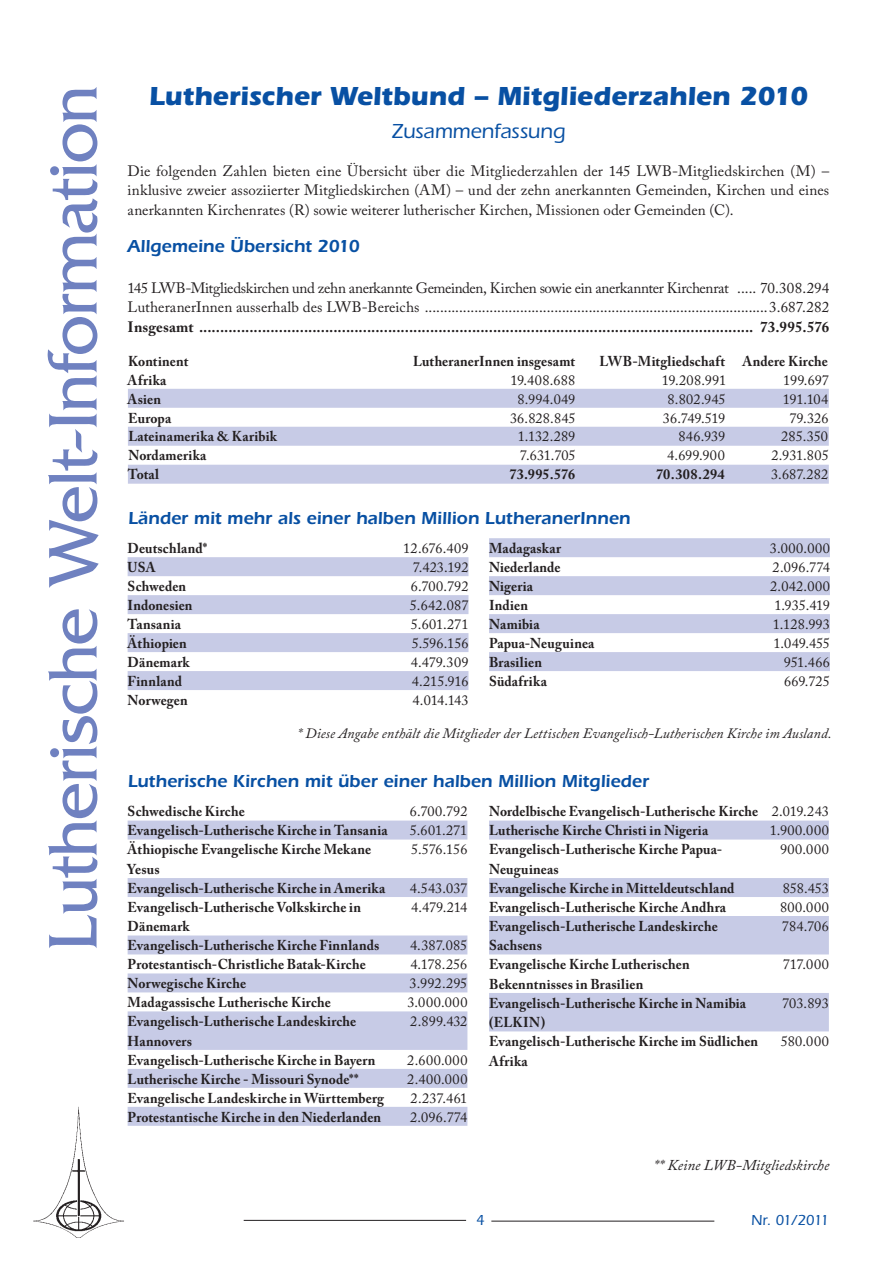
<style>
.page{position:relative;width:893px;height:1263px;background:#fff}
.page>*{position:absolute;margin:0;border:0;box-sizing:border-box;transform-origin:0 0}
.t1{font:72px "Friz Quadrata";letter-spacing:-.02em;color:#6f81c0}
.t2{font:700 27px "Itc Eras";letter-spacing:-.005em;color:#0850a3}
.t3{font:500 21px "Itc Eras";letter-spacing:-.005em;color:#0850a3}
.t4{font:600 18px "Itc Eras";color:#0850a3}
.t5{font:15px/19.5px "Adobe Caslon Pro";letter-spacing:-.005em;color:#231f20;text-align:justify}
.t6{font:700 15px "Adobe Caslon Pro";letter-spacing:.005em;color:#231f20}
.t7{font:italic 15px "Adobe Caslon Pro";color:#231f20}
.t8{font:500 15px "Itc Eras";letter-spacing:-.07em;color:#0850a3}
.t9{font:700 14.25px/19.5px "Adobe Caslon Pro";letter-spacing:.01em;color:#231f20;scale:.95 1}
.t10{font:14.25px "Adobe Caslon Pro";letter-spacing:.005em;color:#231f20}
.t11{font:italic 14.25px "Adobe Caslon Pro";letter-spacing:.005em;color:#231f20}
.t12{font:700 14.25px "Adobe Caslon Pro";letter-spacing:.01em;color:#231f20}
.s1{font-weight:400}
</style>
<div class="page">
<hr style="left:491px;top:1221px;width:223px;height:1px;background:#231f20">
<hr style="left:244px;top:1220px;width:222px;height:1px;background:#231f20">
<img style="left:33px;top:1106px;width:95px;height:132px">
<svg style="left:128px;top:820px;width:339px;height:306px"></svg>
<svg style="left:489px;top:820px;width:340px;height:211px;fill:#c7cbe6"></svg>
<svg style="left:128px;top:557px;width:340px;height:133px;fill:#c7cbe6"></svg>
<svg style="left:489px;top:538px;width:341px;height:133px;fill:#c7cbe6"></svg>
<svg style="left:128px;top:389px;width:701px;height:95px;fill:#c7cbe6"></svg>
<h1 class="t1" style="left:33px;top:951px;width:868px;rotate:-90deg">Lutherische Welt-Information</h1>
<h2 class="t2" style="left:149px;top:81px;width:661px">Lutherischer Weltbund – Mitgliederzahlen 2010</h2>
<h3 class="t3" style="left:391px;top:119px;width:176px">Zusammenfassung</h3>
<p class="t5" style="left:128px;top:161px;width:703px">Die folgenden Zahlen bieten eine Übersicht über die Mitgliederzahlen der 145 LWB-Mitgliedskirchen (M) – inklusive zweier assoziierter Mitgliedskirchen (AM) – und der zehn anerkannten Gemeinden, Kirchen und eines anerkannten Kirchenrates (R) sowie weiterer lutherischer Kirchen, Missionen oder Gemeinden (C).</p>
<p class="t4" style="left:128px;top:235px;width:234px">Allgemeine Übersicht 2010</p>
<p class="t5" style="left:128px;top:278px;width:703px">145 LWB-Mitgliedskirchen und zehn anerkannte Gemeinden, Kirchen sowie ein anerkannter Kirchenrat ..... 70.308.294<br>LutheranerInnen ausserhalb des LWB-Bereichs ..........................................................................................3.687.282</p>
<p class="t6" style="left:128px;top:318px;width:703px">Insgesamt .................................................................................................................................... 73.995.576</p>
<p class="t9" style="left:128px;top:351px;width:65px">Kontinent</p>
<p class="t9" style="left:413px;top:351px;width:172px">LutheranerInnen insgesamt</p>
<p class="t9" style="left:600px;top:351px;width:242px">LWB-Mitgliedschaft Andere Kirche</p>
<p class="t9" style="left:128px;top:370px;width:42px">Afrika</p>
<p class="t10" style="left:510px;top:371px;width:66px">19.408.688</p>
<p class="t10" style="left:662px;top:371px;width:66px">19.208.991</p>
<p class="t10" style="left:783px;top:371px;width:47px">199.697</p>
<p class="t9" style="left:128px;top:389px;width:37px">Asien</p>
<p class="t10" style="left:517px;top:390px;width:59px">8.994.049</p>
<p class="t10" style="left:668px;top:390px;width:59px">8.802.945</p>
<p class="t10" style="left:783px;top:390px;width:47px">191.104</p>
<p class="t9" style="left:128px;top:408px;width:47px">Europa</p>
<p class="t10" style="left:510px;top:409px;width:67px">36.828.845</p>
<p class="t10" style="left:663px;top:409px;width:64px">36.749.519</p>
<p class="t10" style="left:789px;top:409px;width:41px">79.326</p>
<p class="t9" style="left:128px;top:427px;width:158px">Lateinamerika &amp; Karibik</p>
<p class="t10" style="left:518px;top:428px;width:59px">1.132.289</p>
<p class="t10" style="left:678px;top:428px;width:48px">846.939</p>
<p class="t10" style="left:781px;top:428px;width:48px">285.350</p>
<p class="t9" style="left:128px;top:446px;width:84px">Nordamerika</p>
<p class="t10" style="left:520px;top:447px;width:57px">7.631.705</p>
<p class="t10" style="left:667px;top:447px;width:59px">4.699.900</p>
<p class="t10" style="left:771px;top:447px;width:59px">2.931.805</p>
<p class="t9" style="left:128px;top:465px;width:34px">Total</p>
<p class="t12" style="left:509px;top:466px;width:67px">73.995.576</p>
<p class="t12" style="left:656px;top:466px;width:70px">70.308.294</p>
<p class="t10" style="left:771px;top:466px;width:59px">3.687.282</p>
<p class="t4" style="left:128px;top:507px;width:504px">Länder mit mehr als einer halben Million LutheranerInnen</p>
<p class="t9" style="left:128px;top:538px;width:85px">Deutschland*</p>
<p class="t10" style="left:403px;top:540px;width:67px">12.676.409</p>
<p class="t9" style="left:128px;top:557px;width:31px">USA</p>
<p class="t10" style="left:413px;top:559px;width:57px">7.423.192</p>
<p class="t9" style="left:128px;top:576px;width:63px">Schweden</p>
<p class="t10" style="left:411px;top:578px;width:59px">6.700.792</p>
<p class="t9" style="left:128px;top:595px;width:70px">Indonesien</p>
<p class="t10" style="left:410px;top:597px;width:60px">5.642.087</p>
<p class="t9" style="left:128px;top:614px;width:58px">Tansania</p>
<p class="t10" style="left:411px;top:616px;width:59px">5.601.271</p>
<p class="t9" style="left:128px;top:633px;width:64px">Äthiopien</p>
<p class="t10" style="left:412px;top:635px;width:58px">5.596.156</p>
<p class="t9" style="left:128px;top:652px;width:67px">Dänemark</p>
<p class="t10" style="left:411px;top:653px;width:59px">4.479.309</p>
<p class="t9" style="left:128px;top:671px;width:59px">Finnland</p>
<p class="t10" style="left:412px;top:672px;width:58px">4.215.916</p>
<p class="t9" style="left:128px;top:690px;width:65px">Norwegen</p>
<p class="t10" style="left:413px;top:691px;width:57px">4.014.143</p>
<p class="t9" style="left:489px;top:538px;width:77px">Madagaskar</p>
<p class="t10" style="left:770px;top:540px;width:62px">3.000.000</p>
<p class="t9" style="left:489px;top:557px;width:77px">Niederlande</p>
<p class="t10" style="left:772px;top:559px;width:59px">2.096.774</p>
<p class="t9" style="left:489px;top:576px;width:48px">Nigeria</p>
<p class="t10" style="left:770px;top:578px;width:61px">2.042.000</p>
<p class="t9" style="left:489px;top:595px;width:42px">Indien</p>
<p class="t10" style="left:774px;top:597px;width:57px">1.935.419</p>
<p class="t9" style="left:489px;top:614px;width:55px">Namibia</p>
<p class="t10" style="left:773px;top:616px;width:59px">1.128.993</p>
<p class="t9" style="left:489px;top:633px;width:112px">Papua-Neuguinea</p>
<p class="t10" style="left:773px;top:635px;width:58px">1.049.455</p>
<p class="t9" style="left:489px;top:652px;width:57px">Brasilien</p>
<p class="t10" style="left:784px;top:653px;width:48px">951.466</p>
<p class="t9" style="left:489px;top:671px;width:62px">Südafrika</p>
<p class="t10" style="left:784px;top:672px;width:47px">669.725</p>
<p class="t11" style="left:298px;top:724px;width:535px">* Diese Angabe enthält die Mitglieder der Lettischen Evangelisch-Lutherischen Kirche im Ausland.</p>
<p class="t4" style="left:128px;top:770px;width:523px">Lutherische Kirchen mit über einer halben Million Mitglieder</p>
<p class="t9" style="left:128px;top:802px;width:125px">Schwedische Kirche</p>
<p class="t10" style="left:410px;top:803px;width:59px">6.700.792</p>
<p class="t9" style="left:128px;top:821px;width:275px">Evangelisch-Lutherische Kirche in Tansania</p>
<p class="t10" style="left:410px;top:822px;width:59px">5.601.271</p>
<p class="t9" style="left:128px;top:840px;width:258px">Äthiopische Evangelische Kirche Mekane<br>Yesus</p>
<p class="t10" style="left:411px;top:841px;width:58px">5.576.156</p>
<p class="t9" style="left:128px;top:878px;width:273px">Evangelisch-Lutherische Kirche in Amerika</p>
<p class="t10" style="left:410px;top:879px;width:59px">4.543.037</p>
<p class="t9" style="left:128px;top:897px;width:247px">Evangelisch-Lutherische Volkskirche in<br>Dänemark</p>
<p class="t10" style="left:411px;top:898px;width:58px">4.479.214</p>
<p class="t9" style="left:128px;top:935px;width:267px">Evangelisch-Lutherische Kirche Finnlands</p>
<p class="t10" style="left:410px;top:937px;width:59px">4.387.085</p>
<p class="t9" style="left:128px;top:954px;width:252px">Protestantisch-Christliche Batak-Kirche</p>
<p class="t10" style="left:410px;top:956px;width:59px">4.178.256</p>
<p class="t9" style="left:128px;top:973px;width:126px">Norwegische Kirche</p>
<p class="t10" style="left:410px;top:975px;width:59px">3.992.295</p>
<p class="t9" style="left:128px;top:992px;width:215px">Madagassische Lutherische Kirche</p>
<p class="t10" style="left:407px;top:994px;width:62px">3.000.000</p>
<p class="t9" style="left:128px;top:1011px;width:242px">Evangelisch-Lutherische Landeskirche<br>Hannovers</p>
<p class="t10" style="left:410px;top:1013px;width:59px">2.899.432</p>
<p class="t9" style="left:128px;top:1050px;width:262px">Evangelisch-Lutherische Kirche in Bayern</p>
<p class="t10" style="left:407px;top:1051px;width:62px">2.600.000</p>
<p class="t9" style="left:128px;top:1069px;width:245px">Lutherische Kirche - Missouri Synode**</p>
<p class="t10" style="left:407px;top:1070px;width:62px">2.400.000</p>
<p class="t9" style="left:128px;top:1088px;width:271px">Evangelische Landeskirche in Württemberg</p>
<p class="t10" style="left:411px;top:1089px;width:58px">2.237.461</p>
<p class="t9" style="left:128px;top:1107px;width:268px">Protestantische Kirche in den Niederlanden</p>
<p class="t10" style="left:410px;top:1108px;width:59px">2.096.774</p>
<p class="t9" style="left:489px;top:802px;width:359px;line-height:19px">Nordelbische Evangelisch-Lutherische Kirche <span class="s1">2.019.243<br></span>Lutherische Kirche Christi in Nigeria</p>
<p class="t10" style="left:770px;top:822px;width:61px">1.900.000</p>
<p class="t9" style="left:489px;top:840px;width:247px">Evangelisch-Lutherische Kirche Papua-<br>Neuguineas</p>
<p class="t10" style="left:780px;top:841px;width:50px">900.000</p>
<p class="t9" style="left:489px;top:878px;width:260px">Evangelische Kirche in Mitteldeutschland</p>
<p class="t10" style="left:783px;top:879px;width:48px">858.453</p>
<p class="t9" style="left:489px;top:897px;width:251px">Evangelisch-Lutherische Kirche Andhra</p>
<p class="t10" style="left:780px;top:898px;width:50px">800.000</p>
<p class="t9" style="left:489px;top:916px;width:242px">Evangelisch-Lutherische Landeskirche<br>Sachsens</p>
<p class="t10" style="left:782px;top:917px;width:48px">784.706</p>
<p class="t9" style="left:489px;top:954px;width:213px">Evangelische Kirche Lutherischen<br>Bekenntnisses in Brasilien</p>
<p class="t10" style="left:783px;top:956px;width:48px">717.000</p>
<p class="t9" style="left:489px;top:993px;width:272px">Evangelisch-Lutherische Kirche in Namibia (ELKIN)</p>
<p class="t10" style="left:782px;top:994px;width:48px">703.893</p>
<p class="t9" style="left:489px;top:1031px;width:285px">Evangelisch-Lutherische Kirche im Südlichen<br>Afrika</p>
<p class="t10" style="left:781px;top:1033px;width:50px">580.000</p>
<p class="t7" style="left:654px;top:1156px;width:177px">** Keine LWB-Mitgliedskirche</p>
<p class="t8" style="left:751px;top:1212px;width:80px">Nr. 01/2011</p>
</div>
